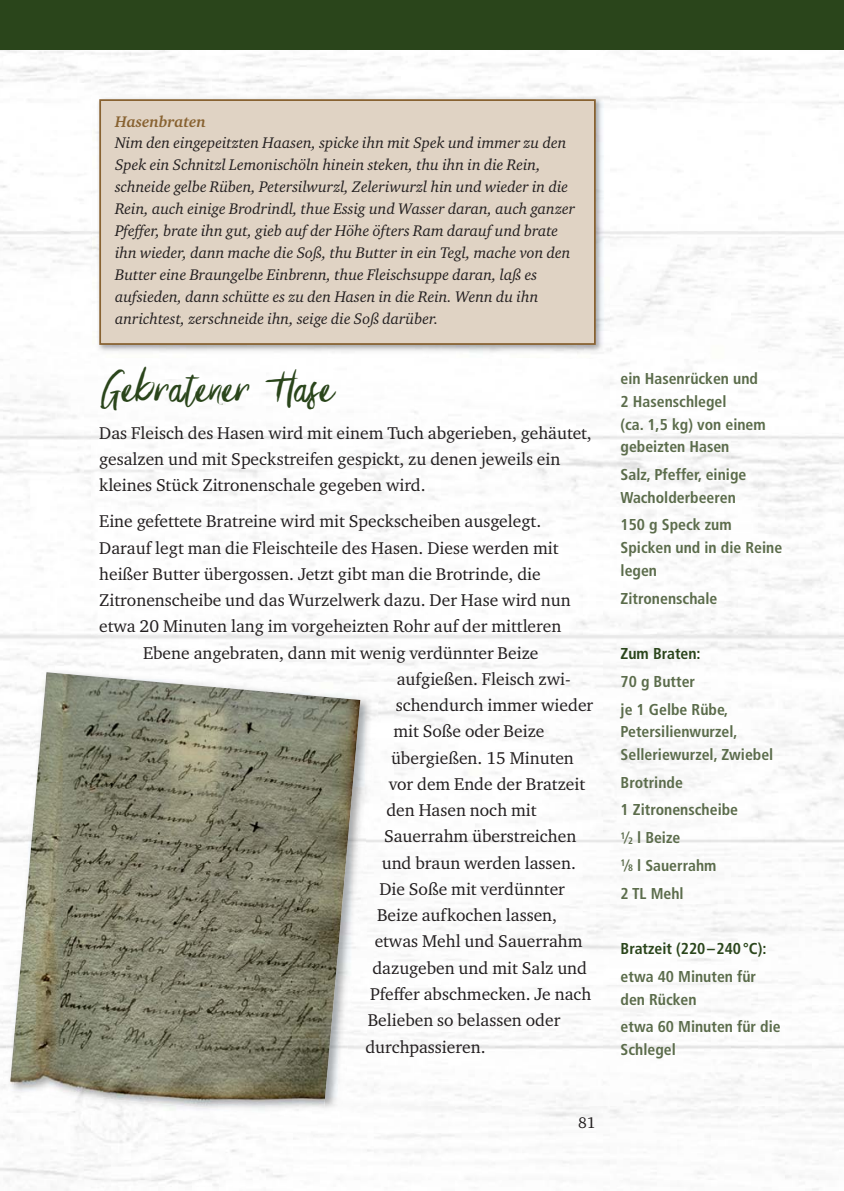
<style>
.page{position:relative;width:844px;height:1191px;background:#fff}
.page>*{position:absolute;margin:0;border:0;box-sizing:border-box;transform-origin:0 0}
.t1{font:40.25px "Somethinginthe Night";letter-spacing:.005em;color:#2a451b}
.t2{font:17.5px/26.2px "Charter ITC Pro";color:#231f20}
.t3{font:italic 15.75px/21.9px "Charter ITC Pro";color:#231f20}
.t4{font:700 condensed 15.75px/22.8px "Frutiger LT Std";color:#5b6c4b}
.t5{font:700 condensed 15.75px "Frutiger LT Std";color:#2a451b}
.t6{font:italic 700 15.75px "Charter ITC Pro";color:#886231}
.t7{font:15.75px "Charter ITC Pro";color:#231f20}
.s1{font-size:9.45px}
</style>
<div class="page">
<div style="left:0;top:0;width:843px;height:50px;background:#2a451b"></div>
<img style="left:93px;top:93px;width:516px;height:265px">
<div style="left:101px;top:101px;width:493px;height:242px;background:#e0d3c4"></div>
<div style="left:99px;top:99px;width:496px;height:246px;border:2px solid #886231"></div>
<img style="left:1px;top:664px;width:378px;height:473px">
<img style="left:9px;top:672px;width:351px;height:446px">
<p class="t6" style="left:115px;top:115px;width:92px">Hasenbraten</p>
<p class="t3" style="left:115px;top:133px;width:461px">Nim den eingepeitzten Haasen, spicke ihn mit Spek und immer zu den Spek ein Schnitzl Lemonischöln hinein steken, thu ihn in die Rein, schneide gelbe Rüben, Petersilwurzl, Zeleriwurzl hin und wieder in die Rein, auch einige Brodrindl, thue Essig und Wasser daran, auch ganzer Pfeffer, brate ihn gut, gieb auf der Höhe öfters Ram darauf und brate ihn wieder, dann mache die Soß, thu Butter in ein Tegl, mache von den Butter eine Braungelbe Einbrenn, thue Fleischsuppe daran, laß es aufsieden, dann schütte es zu den Hasen in die Rein. Wenn du ihn anrichtest, zerschneide ihn, seige die Soß darüber.</p>
<h1 class="t1" style="left:99px;top:365px;width:235px">Gebratener Hase</h1>
<p class="t2" style="left:99px;top:420px;width:494px">Das Fleisch des Hasen wird mit einem Tuch abgerieben, gehäutet, gesalzen und mit Speckstreifen gespickt, zu denen jeweils ein kleines Stück Zitronenschale gegeben wird.</p>
<p class="t2" style="left:99px;top:509px;width:443px">Eine gefettete Bratreine wird mit Speckscheiben ausgelegt.</p>
<p class="t2" style="left:99px;top:535px;width:461px">Darauf legt man die Fleischteile des Hasen. Diese werden mit</p>
<p class="t2" style="left:99px;top:561px;width:443px">heißer Butter übergossen. Jetzt gibt man die Brotrinde, die</p>
<p class="t2" style="left:99px;top:588px;width:473px">Zitronenscheibe und das Wurzelwerk dazu. Der Hase wird nun</p>
<p class="t2" style="left:99px;top:614px;width:463px">etwa 20 Minuten lang im vorgeheizten Rohr auf der mittleren</p>
<p class="t2" style="left:143px;top:640px;width:397px">Ebene angebraten, dann mit wenig verdünnter Beize</p>
<p class="t2" style="left:396px;top:666px;width:175px">aufgießen. Fleisch zwi-</p>
<p class="t2" style="left:395px;top:693px;width:199px">schendurch immer wieder</p>
<p class="t2" style="left:393px;top:719px;width:153px">mit Soße oder Beize</p>
<p class="t2" style="left:391px;top:745px;width:184px">übergießen. 15 Minuten</p>
<p class="t2" style="left:388px;top:771px;width:198px">vor dem Ende der Bratzeit</p>
<p class="t2" style="left:386px;top:798px;width:152px">den Hasen noch mit</p>
<p class="t2" style="left:384px;top:824px;width:194px">Sauerrahm über streichen</p>
<p class="t2" style="left:381px;top:850px;width:196px">und braun werden lassen.</p>
<p class="t2" style="left:379px;top:876px;width:187px">Die Soße mit verdünnter</p>
<p class="t2" style="left:377px;top:903px;width:181px">Beize aufkochen lassen,</p>
<p class="t2" style="left:374px;top:929px;width:209px">etwas Mehl und Sauerrahm</p>
<p class="t2" style="left:372px;top:955px;width:216px">dazugeben und mit Salz und</p>
<p class="t2" style="left:370px;top:981px;width:223px">Pfeffer abschmecken. Je nach</p>
<p class="t2" style="left:367px;top:1008px;width:194px">Belieben so belassen oder</p>
<p class="t2" style="left:365px;top:1034px;width:122px">durchpassieren.</p>
<p class="t7" style="left:578px;top:1115px;width:19px">81</p>
<p class="t4" style="left:620px;top:368px;width:147px">ein Hasenrücken und<br>2 Hasenschlegel<br>(ca. 1,5 kg) von einem gebeizten Hasen</p>
<p class="t4" style="left:620px;top:464px;width:127px">Salz, Pfeffer, einige<br>Wacholderbeeren</p>
<p class="t4" style="left:620px;top:514px;width:163px">150 g Speck zum<br>Spicken und in die Reine legen</p>
<p class="t4" style="left:620px;top:587px;width:98px">Zitronenschale</p>
<p class="t5" style="left:620px;top:646px;width:82px">Zum Braten:</p>
<p class="t4" style="left:620px;top:668px;width:109px;line-height:27.7px">70 g Butter<br>je 1 Gelbe Rübe,</p>
<p class="t4" style="left:620px;top:721px;width:154px">Petersilienwurzel,<br>Selleriewurzel, Zwiebel</p>
<p class="t4" style="left:620px;top:769px;width:119px;line-height:27.7px">Brotrinde<br>1 Zitronenscheibe<br><sup>1</sup>⁄<span class="s1">2</span> l Beize<br><sup>1</sup>⁄<span class="s1">8</span> l Sauerrahm<br>2 TL Mehl</p>
<p class="t5" style="left:620px;top:941px;width:147px">Bratzeit (220–240°C):</p>
<p class="t4" style="left:620px;top:966px;width:137px">etwa 40 Minuten für den Rücken</p>
<p class="t4" style="left:620px;top:1016px;width:161px">etwa 60 Minuten für die<br>Schlegel</p>
</div>
